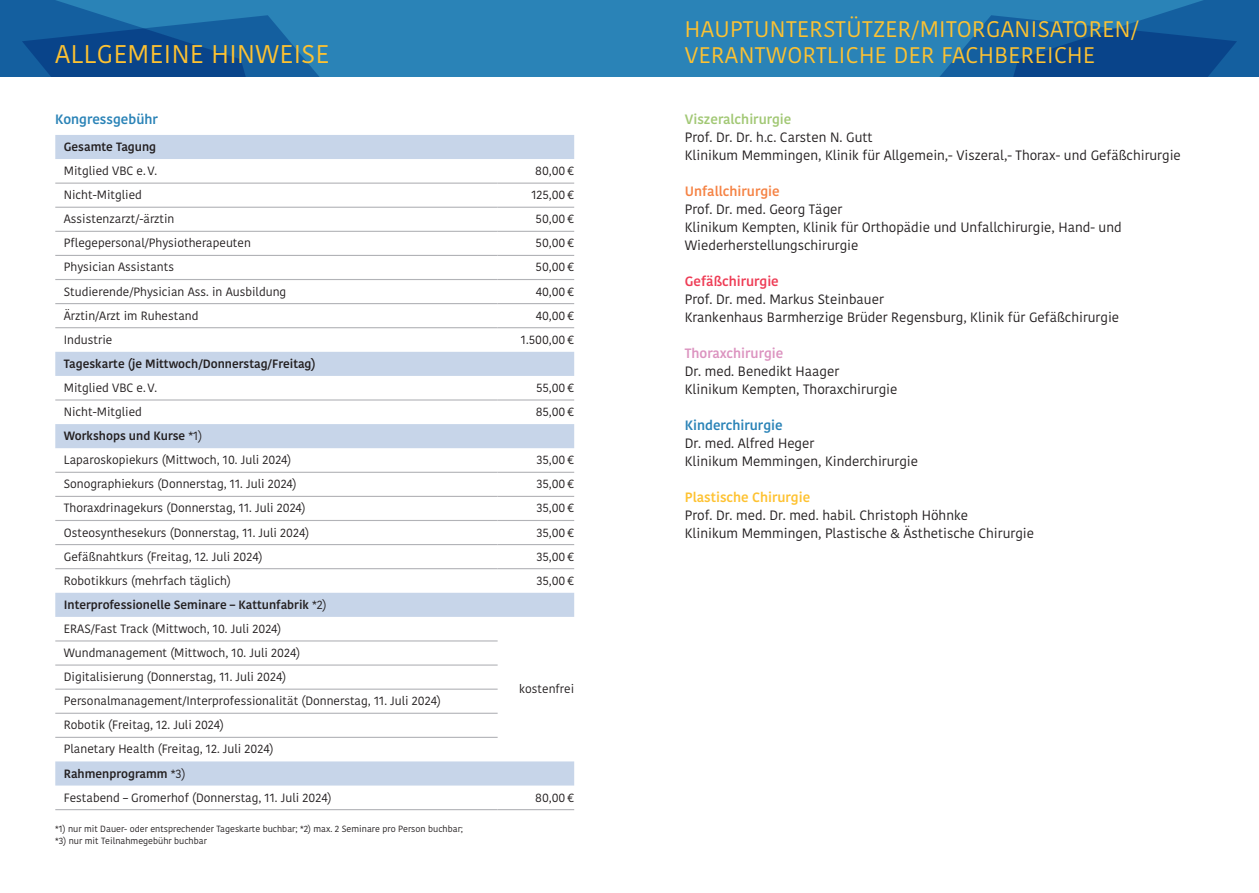
<style>
.page{position:relative;width:1259px;height:893px;background:#fff}
.page>*{position:absolute;margin:0;border:0;box-sizing:border-box;transform-origin:0 0}
.t1{font:25.5px "Kohinoor";letter-spacing:.02em;color:#fec231}
.t2{font:22.5px/25.5px "Kohinoor";letter-spacing:.02em;color:#fec231}
.t3{font:13.5px/18px "Kohinoor";color:#231f20}
.t4{font:500 13.5px "Kohinoor";color:#2a83b7}
.t5{font:500 13.5px "Kohinoor";color:#fec231}
.t6{font:500 13.5px "Kohinoor";color:#a2c875}
.t7{font:500 13.5px "Kohinoor";color:#f58345}
.t8{font:500 13.5px "Kohinoor";color:#dc94c0}
.t9{font:500 13.5px "Kohinoor";color:#ee3d56}
.t10{font:12px/24.2px "Kohinoor";color:#231f20}
.t11{font:500 12px/24.2px "Kohinoor";color:#231f20}
.t12{font:9px/12px "Kohinoor";color:#231f20}
.s1{font-weight:500}
.s2{font-weight:400}
</style>
<div class="page">
<div style="left:629px;top:0;width:630px;height:77px;background:#2a83b7"></div>
<svg style="left:940px;top:0;width:319px;height:77px"></svg>
<div style="left:0;top:0;width:629px;height:77px;background:#2a83b7"></div>
<svg style="left:0;top:0;width:319px;height:77px"></svg>
<svg style="left:55px;top:135px;width:519px;height:650px"></svg>
<hr style="left:55px;top:183px;width:442px;height:1px;background:#b2b3b7">
<hr style="left:497px;top:183px;width:77px;height:1px;background:#b2b3b7">
<hr style="left:55px;top:207px;width:442px;height:1px;background:#b2b3b7">
<hr style="left:497px;top:207px;width:77px;height:1px;background:#b2b3b7">
<hr style="left:55px;top:231px;width:442px;height:1px;background:#b2b3b7">
<hr style="left:497px;top:231px;width:77px;height:1px;background:#b2b3b7">
<hr style="left:55px;top:255px;width:442px;height:1px;background:#b2b3b7">
<hr style="left:497px;top:255px;width:77px;height:1px;background:#b2b3b7">
<hr style="left:55px;top:279px;width:442px;height:1px;background:#b2b3b7">
<hr style="left:497px;top:279px;width:77px;height:1px;background:#b2b3b7">
<hr style="left:55px;top:303px;width:442px;height:1px;background:#b2b3b7">
<hr style="left:497px;top:303px;width:77px;height:1px;background:#b2b3b7">
<hr style="left:55px;top:327px;width:442px;height:1px;background:#b2b3b7">
<hr style="left:497px;top:327px;width:77px;height:1px;background:#b2b3b7">
<hr style="left:55px;top:399px;width:442px;height:2px;background:#b2b3b7">
<hr style="left:497px;top:399px;width:77px;height:2px;background:#b2b3b7">
<hr style="left:55px;top:472px;width:442px;height:1px;background:#b2b3b7">
<hr style="left:497px;top:472px;width:77px;height:1px;background:#b2b3b7">
<hr style="left:55px;top:496px;width:442px;height:1px;background:#b2b3b7">
<hr style="left:497px;top:496px;width:77px;height:1px;background:#b2b3b7">
<hr style="left:55px;top:520px;width:442px;height:1px;background:#b2b3b7">
<hr style="left:497px;top:520px;width:77px;height:1px;background:#b2b3b7">
<hr style="left:55px;top:544px;width:442px;height:1px;background:#b2b3b7">
<hr style="left:497px;top:544px;width:77px;height:1px;background:#b2b3b7">
<hr style="left:55px;top:568px;width:442px;height:1px;background:#b2b3b7">
<hr style="left:497px;top:568px;width:77px;height:1px;background:#b2b3b7">
<hr style="left:55px;top:640px;width:442px;height:1px;background:#b2b3b7">
<hr style="left:55px;top:664px;width:442px;height:2px;background:#b2b3b7">
<hr style="left:55px;top:689px;width:442px;height:1px;background:#b2b3b7">
<hr style="left:55px;top:713px;width:442px;height:1px;background:#b2b3b7">
<hr style="left:55px;top:737px;width:442px;height:1px;background:#b2b3b7">
<hr style="left:55px;top:809px;width:442px;height:1px;background:#b2b3b7">
<hr style="left:497px;top:809px;width:77px;height:1px;background:#b2b3b7">
<h1 class="t1" style="left:55px;top:38px;width:275px">ALLGEMEINE HINWEISE</h1>
<p class="t4" style="left:55px;top:111px;width:104px">Kongressgebühr</p>
<p class="t11" style="left:64px;top:135px;width:94px">Gesamte Tagung</p>
<p class="t10" style="left:64px;top:159px;width:95px">Mitglied VBC e.V.</p>
<p class="t10" style="left:535px;top:159px;width:41px">80,00€</p>
<p class="t10" style="left:64px;top:183px;width:80px">Nicht-Mitglied</p>
<p class="t10" style="left:531px;top:183px;width:44px">125,00€</p>
<p class="t10" style="left:64px;top:207px;width:112px">Assistenzarzt/-ärztin</p>
<p class="t10" style="left:535px;top:207px;width:40px">50,00€</p>
<p class="t10" style="left:64px;top:231px;width:189px">Pflegepersonal/Physiotherapeuten</p>
<p class="t10" style="left:535px;top:231px;width:40px">50,00€</p>
<p class="t10" style="left:64px;top:255px;width:112px">Physician Assistants</p>
<p class="t10" style="left:535px;top:255px;width:40px">50,00€</p>
<p class="t10" style="left:64px;top:279px;width:224px">Studierende/Physician Ass. in Ausbildung</p>
<p class="t10" style="left:535px;top:279px;width:40px">40,00€</p>
<p class="t10" style="left:64px;top:304px;width:136px">Ärztin/Arzt im Ruhestand</p>
<p class="t10" style="left:535px;top:304px;width:40px">40,00€</p>
<p class="t10" style="left:64px;top:328px;width:50px">Industrie</p>
<p class="t10" style="left:521px;top:328px;width:55px">1.500,00€</p>
<p class="t11" style="left:64px;top:352px;width:253px">Tageskarte (je Mittwoch/Donnerstag/Freitag)</p>
<p class="t10" style="left:64px;top:376px;width:95px">Mitglied VBC e.V.</p>
<p class="t10" style="left:536px;top:376px;width:40px">55,00€</p>
<p class="t10" style="left:64px;top:400px;width:80px">Nicht-Mitglied</p>
<p class="t10" style="left:536px;top:400px;width:40px">85,00€</p>
<p class="t10" style="left:64px;top:424px;width:229px"><span class="s1">Workshops und Kurse</span> *1)<br>Laparoskopiekurs (Mittwoch, 10. Juli 2024)</p>
<p class="t10" style="left:536px;top:448px;width:39px">35,00€</p>
<p class="t10" style="left:64px;top:472px;width:234px">Sonographiekurs (Donnerstag, 11. Juli 2024)</p>
<p class="t10" style="left:536px;top:472px;width:39px">35,00€</p>
<p class="t10" style="left:64px;top:496px;width:243px">Thoraxdrinagekurs (Donnerstag, 11. Juli 2024)</p>
<p class="t10" style="left:536px;top:496px;width:39px">35,00€</p>
<p class="t10" style="left:64px;top:520px;width:247px">Osteosynthesekurs (Donnerstag, 11. Juli 2024)</p>
<p class="t10" style="left:536px;top:520px;width:39px">35,00€</p>
<p class="t10" style="left:64px;top:545px;width:200px">Gefäßnahtkurs (Freitag, 12. Juli 2024)</p>
<p class="t10" style="left:536px;top:545px;width:39px">35,00€</p>
<p class="t10" style="left:64px;top:569px;width:169px">Robotikkurs (mehrfach täglich)</p>
<p class="t10" style="left:536px;top:569px;width:39px">35,00€</p>
<p class="t11" style="left:64px;top:593px;width:264px">Interprofessionelle Seminare – Kattunfabrik <span class="s2">*2)<br>ERAS/Fast Track (Mittwoch, 10. Juli 2024)</span></p>
<p class="t10" style="left:64px;top:641px;width:378px">Wundmanagement (Mittwoch, 10. Juli 2024)<br>Digitalisierung (Donnerstag, 11. Juli 2024)<br>Personalmanagement/Interprofessionalität (Donnerstag, 11. Juli 2024)<br>Robotik (Freitag, 12. Juli 2024)<br>Planetary Health (Freitag, 12. Juli 2024)<br><span class="s1">Rahmenprogramm</span> *3)<br>Festabend – Gromerhof (Donnerstag, 11. Juli 2024)</p>
<p class="t12" style="left:55px;top:823px;width:409px">*1) nur mit Dauer- oder entsprechender Tageskarte buchbar; *2) max. 2 Seminare pro Person buchbar; *3) nur mit Teilnahmegebühr buchbar</p>
<p class="t10" style="left:519px;top:677px;width:56px">kostenfrei</p>
<p class="t10" style="left:535px;top:786px;width:41px">80,00€</p>
<h2 class="t2" style="left:685px;top:17px;width:455px">HAUPTUNTERSTÜTZER/MITORGANISATOREN/<br>VERANTWORTLICHE DER FACHBEREICHE</h2>
<p class="t6" style="left:685px;top:111px;width:108px">Viszeralchirurgie</p>
<p class="t3" style="left:685px;top:129px;width:497px">Prof. Dr. Dr. h.c. Carsten N. Gutt<br>Klinikum Memmingen, Klinik für Allgemein,- Viszeral,- Thorax- und Gefäßchirurgie</p>
<p class="t7" style="left:685px;top:183px;width:96px">Unfallchirurgie</p>
<p class="t3" style="left:685px;top:201px;width:438px">Prof. Dr. med. Georg Täger<br>Klinikum Kempten, Klinik für Orthopädie und Unfallchirurgie, Hand- und<br>Wiederherstellungschirurgie</p>
<p class="t9" style="left:685px;top:273px;width:96px">Gefäßchirurgie</p>
<p class="t3" style="left:685px;top:291px;width:436px">Prof. Dr. med. Markus Steinbauer<br>Krankenhaus Barmherzige Brüder Regensburg, Klinik für Gefäßchirurgie</p>
<p class="t8" style="left:685px;top:345px;width:100px">Thoraxchirurgie</p>
<p class="t3" style="left:685px;top:363px;width:214px">Dr. med. Benedikt Haager<br>Klinikum Kempten, Thoraxchirurgie</p>
<p class="t4" style="left:685px;top:417px;width:99px">Kinderchirurgie</p>
<p class="t3" style="left:685px;top:435px;width:235px">Dr. med. Alfred Heger<br>Klinikum Memmingen, Kinderchirurgie</p>
<p class="t5" style="left:685px;top:489px;width:127px">Plastische Chirurgie</p>
<p class="t3" style="left:685px;top:507px;width:351px">Prof. Dr. med. Dr. med. habil. Christoph Höhnke<br>Klinikum Memmingen, Plastische &amp; Ästhetische Chirurgie</p>
</div>
